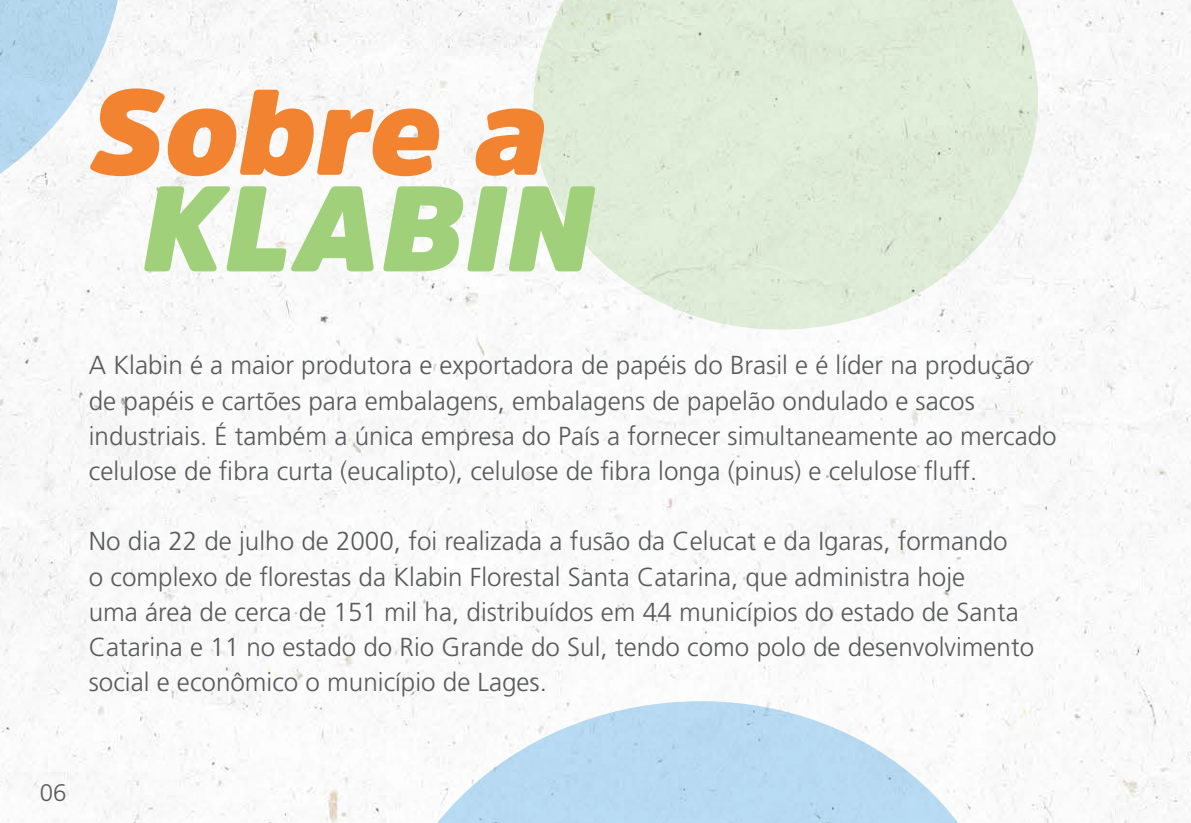
<style>
.page{position:relative;width:1191px;height:823px;background:#fff}
.page>*{position:absolute;margin:0;border:0;box-sizing:border-box;transform-origin:0 0}
.t1{font:italic 900 120px "Amsi Pro";color:#f28431}
.t2{font:italic 900 120px "Amsi Pro";letter-spacing:.02em;color:#a1d07a}
.t3{font:300 26px/35.2px "Frutiger LT Std";color:#58595b}
.t4{font:300 24px "Frutiger LT Std";color:#58595b}
</style>
<div class="page">
<img style="left:0;top:0;width:1191px;height:822px">
<svg style="left:523px;top:0;width:525px;height:340px;fill:#e0edd8"></svg>
<svg style="left:0;top:0;width:136px;height:250px"></svg>
<svg style="left:364px;top:687px;width:659px;height:135px"></svg>
<h1 class="t1" style="left:90px;top:49px;width:458px">Sobre a</h1>
<h1 class="t2" style="left:142px;top:146px;width:451px">KLABIN</h1>
<p class="t3" style="left:89px;top:348px;width:969px">A Klabin é a maior produtora e exportadora de papéis do Brasil e é líder na produção de papéis e cartões para embalagens, embalagens de papelão ondulado e sacos industriais. É também a única empresa do País a fornecer simultaneamente ao mercado celulose de fibra curta (eucalipto), celulose de fibra longa (pinus) e celulose fluff.</p>
<p class="t3" style="left:89px;top:524px;width:946px">No dia 22 de julho de 2000, foi realizada a fusão da Celucat e da Igaras, formando<br>o complexo de florestas da Klabin Florestal Santa Catarina, que administra hoje<br>uma área de cerca de 151 mil ha, distribuídos em 44 municípios do estado de Santa Catarina e 11 no estado do Rio Grande do Sul, tendo como polo de desenvolvimento social e econômico o município de Lages.</p>
<p class="t4" style="left:40px;top:778px;width:28px">06</p>
</div>
